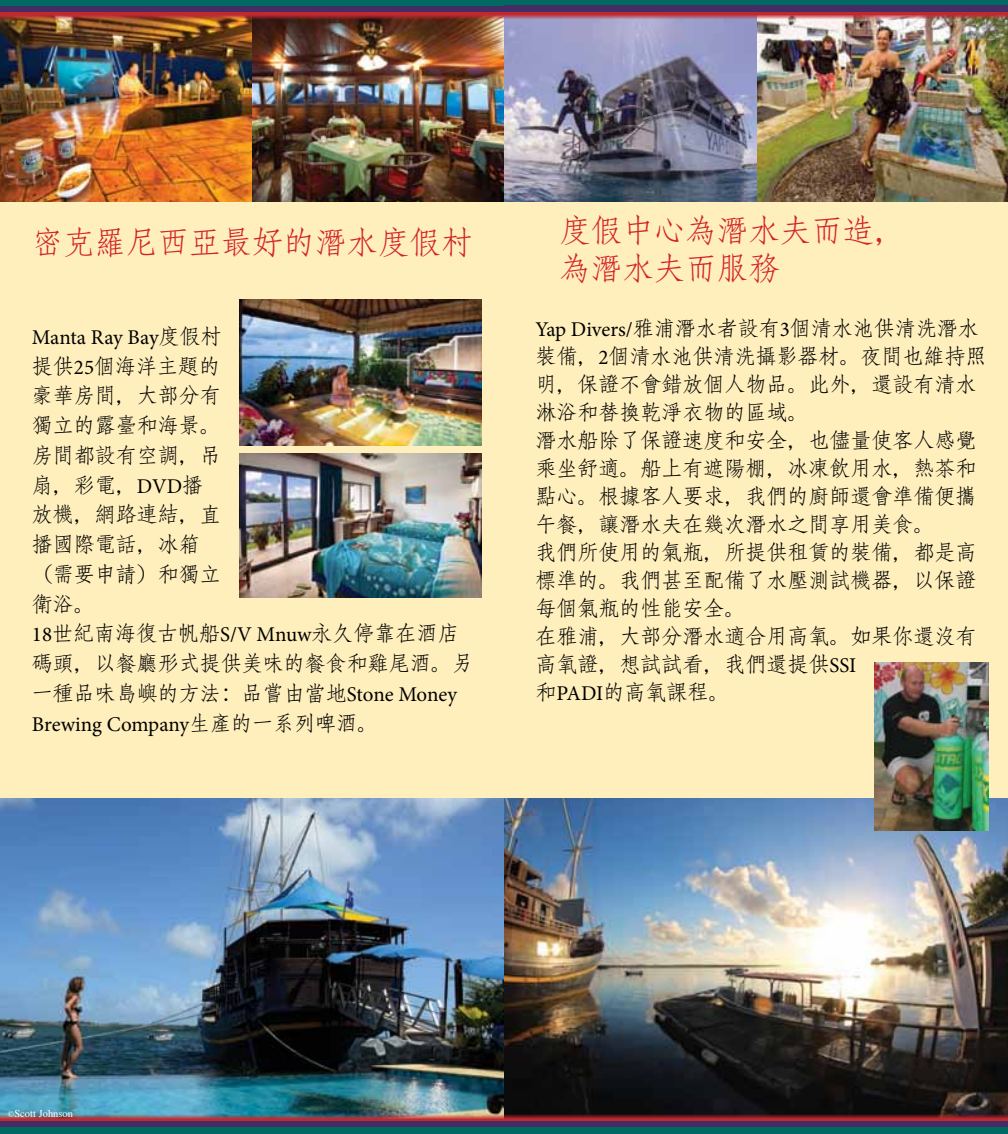
<style>
.page{position:relative;width:1008px;height:1134px;background:#fff}
.page>*{position:absolute;margin:0;border:0;box-sizing:border-box;transform-origin:0 0}
.t1{font:31.5px/37.8px "Adobe Fangsong Std";color:#d2232a}
.t2{font:21px/28px "Adobe Fangsong Std";color:#000}
.t3{font:21px "Minion Pro";letter-spacing:-.01em;color:#000}
.t4{font:10.5px "Times";color:#fff}
.s1{font-family:"Adobe Fangsong Std"}
.s2{font-family:"Minion Pro"}
.s3{font-size:8.75px}
</style>
<div class="page">
<div style="left:0;top:8px;width:504px;height:834px;background:#ffefbd"></div>
<img style="left:252px;top:20px;width:252px;height:181px">
<img style="left:0;top:20px;width:252px;height:181px">
<img style="left:0;top:799px;width:1008px;height:314px">
<img style="left:239px;top:300px;width:242px;height:146px">
<img style="left:239px;top:454px;width:242px;height:144px">
<div style="left:0;top:6px;width:504px;height:6px;background:#442d65"></div>
<svg style="left:0;top:12px;width:504px;height:8px;background:#a8322b"></svg>
<div style="left:0;top:0;width:504px;height:6px;background:#006a62"></div>
<div style="left:0;top:1121px;width:504px;height:6px;background:#442d65"></div>
<img style="left:0;top:1113px;width:504px;height:8px">
<div style="left:0;top:1127px;width:504px;height:7px;background:#006a62"></div>
<svg style="left:504px;top:20px;width:504px;height:821px;background:#e5dab8"></svg>
<img style="left:757px;top:20px;width:251px;height:181px">
<div style="left:504px;top:0;width:504px;height:6px;background:#006a62"></div>
<div style="left:504px;top:1127px;width:504px;height:7px;background:#006a62"></div>
<img style="left:875px;top:662px;width:114px;height:168px">
<div style="left:504px;top:1120px;width:504px;height:7px;background:#442d65"></div>
<svg style="left:504px;top:1113px;width:504px;height:7px;background:#6a1b20"></svg>
<div style="left:504px;top:5px;width:504px;height:7px;background:#442d65"></div>
<svg style="left:504px;top:12px;width:504px;height:8px;background:#ba5a64"></svg>
<h1 class="t1" style="left:32px;top:223px;width:442px">密克羅尼西亞最好的潛水度假村</h1>
<h1 class="t1" style="left:559px;top:212px;width:348px">度假中心為潛水夫而造，為潛水夫而服務</h1>
<p class="t3" style="left:32px;top:323px;width:191px">Manta Ray Bay<span class="s1">度假村</span></p>
<p class="t2" style="left:32px;top:351px;width:442px;line-height:29.8px">提供<span class="s2">25</span>個海洋主題的<br>豪華房間，大部分有<br>獨立的露臺和海景。<br>房間都設有空調，吊<br>扇，彩電，<span class="s2">DVD</span>播<br>放機，網路連結，直<br>播國際電話，冰箱<br>（需要申請）和獨立<br>衛浴。<br><span class="s2">18</span>世紀南海復古帆船<span class="s2">S/V Mnuw</span>永久停靠在酒店碼頭，以餐廳形式提供美味的餐食和雞尾酒。另一種品味島嶼的方法：品嘗由當地<span class="s2">Stone Money</span></p>
<p class="t3" style="left:32px;top:710px;width:348px">Brewing Company<span class="s1">生產的一系列啤酒。</span></p>
<p class="t2" style="left:536px;top:315px;width:453px"><span class="s2">Yap Divers/</span>雅浦潛水者設有<span class="s2">3</span>個清水池供清洗潛水裝備，<span class="s2">2</span>個清水池供清洗攝影器材。夜間也維持照明，保證不會錯放個人物品。此外，還設有清水淋浴和替換乾淨衣物的區域。<br>潛水船除了保證速度和安全，也儘量使客人感覺乘坐舒適。船上有遮陽棚，冰凍飲用水，熱茶和點心。根據客人要求，我們的廚師還會準備便攜午餐，讓潛水夫在幾次潛水之間享用美食。<br>我們所使用的氣瓶，所提供租賃的裝備，都是高標準的。我們甚至配備了水壓測試機器，以保證每個氣瓶的性能安全。<br>在雅浦，大部分潛水適合用高氧。如果你還沒有高氧證，想試試看，我們還提供<span class="s2">SSI<br></span>和<span class="s2">PADI</span>的高氧課程。</p>
<p class="t4" style="left:8px;top:1104px;width:67px"><span class="s3">©</span>Scott Johnson</p>
</div>
